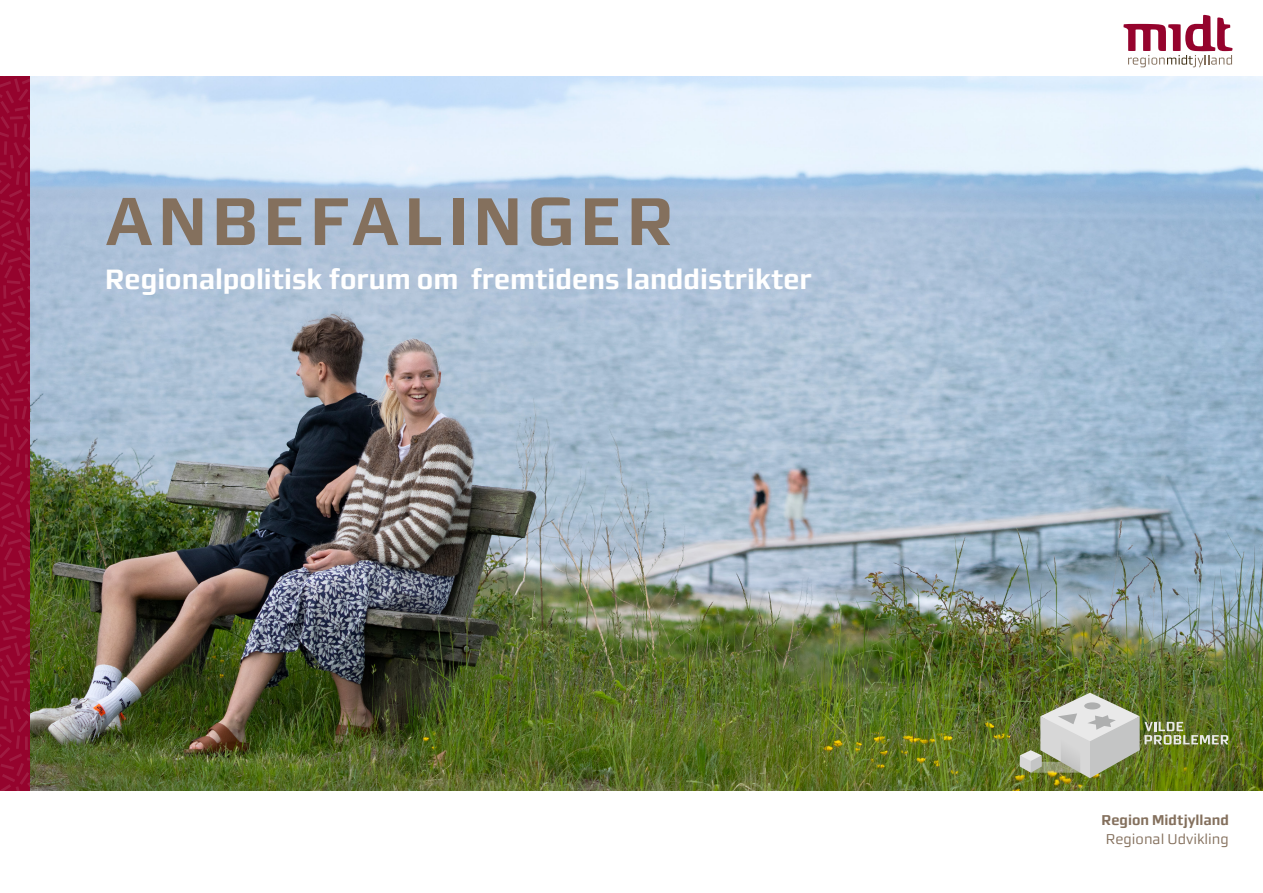
<style>
.page{position:relative;width:1263px;height:893px;background:#fff}
.page>*{position:absolute;margin:0;border:0;box-sizing:border-box;transform-origin:0 0}
.t1{font:700 67.5px "midtsans";letter-spacing:.075em;color:#84705d}
.t2{font:700 28.05px "midtsans";color:#fff}
.t3{font:700 14.25px "midtsans";color:#84705d}
.t4{font:14.25px "midtsans";color:#84705d}
</style>
<div class="page">
<img style="left:21px;top:76px;width:1242px;height:715px">
<svg style="left:0;top:77px;width:30px;height:713px;background:#970831"></svg>
<svg style="left:1123px;top:14px;width:109px;height:53px"></svg>
<img style="left:1020px;top:693px;width:208px;height:85px">
<h1 class="t1" style="left:105px;top:182px;width:570px">ANBEFALINGER</h1>
<h1 class="t2" style="left:105px;top:263px;width:708px">Regionalpolitisk forum om fremtidens landdistrikter</h1>
<p class="t3" style="left:1101px;top:811px;width:129px">Region Midtjylland</p>
<p class="t4" style="left:1106px;top:830px;width:125px">Regional Udvikling</p>
</div>
